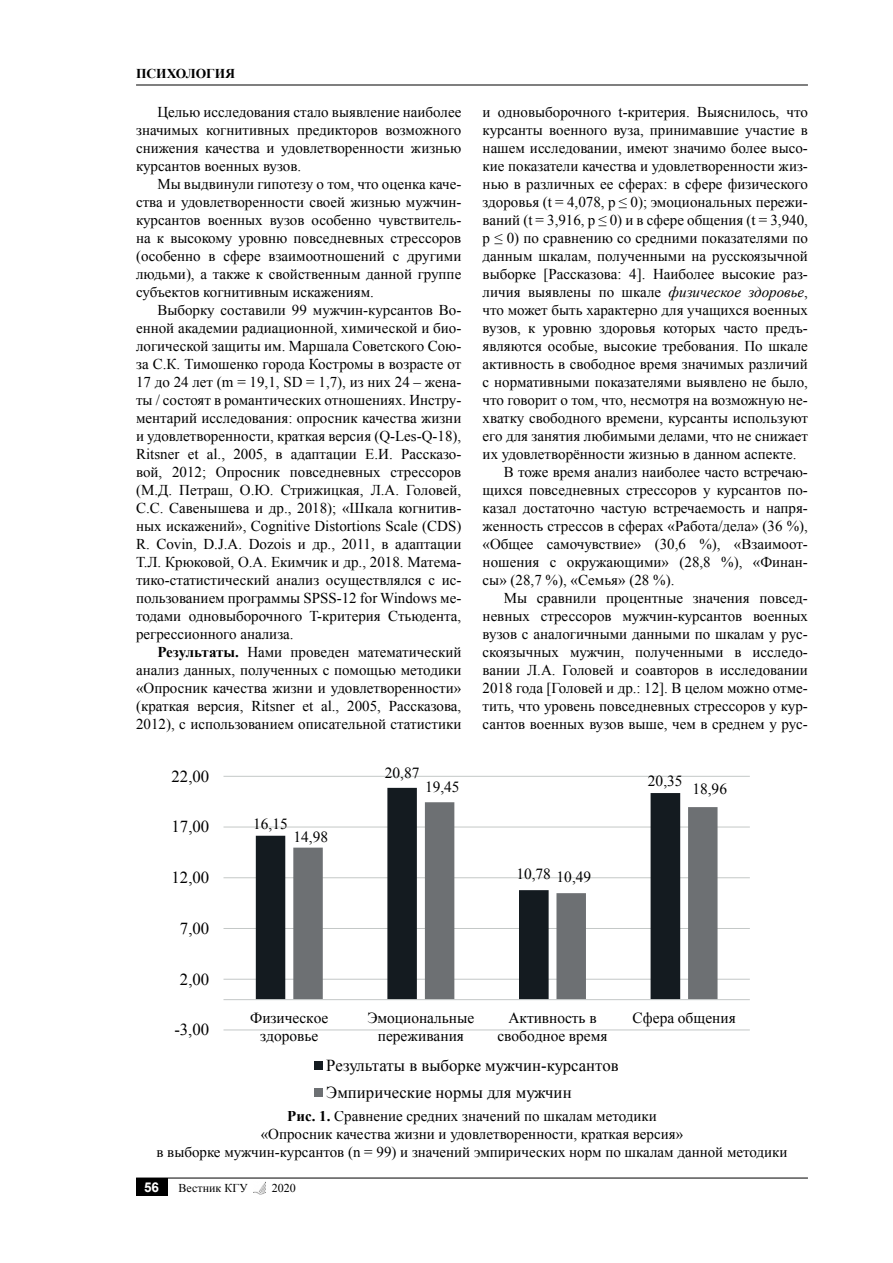
<style>
.page{position:relative;width:893px;height:1263px;background:#fff}
.page>*{position:absolute;margin:0;border:0;box-sizing:border-box;transform-origin:0 0}
.t1{font:16.8px/26.7px "Times New Roman";color:#000}
.t2{font:15.45px/17.5px "Times New Roman";color:#000;text-align:center}
.Текст_Статьи{font:15px/18px "Times New Roman";color:#000;text-align:justify}
.Литература__слово{font:15px/18px "Times New Roman";color:#000;text-align:center}
.t3{font:700 13.5px "Times New Roman";color:#000}
.t4{font:700 13.5px "Arial";color:#fff}
.t5{font:12px "Times New Roman";color:#000}
.s1{font-weight:700}
.s2{font-style:italic}
</style>
<div class="page">
<hr style="left:136px;top:1178px;width:672px;height:1px;background:#000">
<svg style="left:254px;top:1181px;width:12px;height:13px"></svg>
<div style="left:136px;top:1178px;width:31px;height:17px;background:#000"></div>
<hr style="left:136px;top:85px;width:672px;height:1px;background:#000">
<hr style="left:223px;top:1029px;width:527px;height:1px;background:#c4c8c7">
<hr style="left:223px;top:979px;width:527px;height:1px;background:#c4c8c7">
<hr style="left:223px;top:928px;width:527px;height:1px;background:#c4c8c7">
<hr style="left:223px;top:877px;width:527px;height:1px;background:#c4c8c7">
<hr style="left:223px;top:826px;width:527px;height:1px;background:#c4c8c7">
<hr style="left:223px;top:776px;width:527px;height:1px;background:#c4c8c7">
<svg style="left:256px;top:788px;width:424px;height:211px"></svg>
<svg style="left:293px;top:802px;width:424px;height:197px"></svg>
<hr style="left:223px;top:999px;width:527px;height:1px;background:#c4c8c7">
<div style="left:314px;top:1061px;width:9px;height:8px;background:#141b20"></div>
<div style="left:314px;top:1088px;width:9px;height:8px;background:#6d7073"></div>
<p class="t3" style="left:136px;top:64px;width:101px">ПСИХОЛОГИЯ</p>
<p class="Текст_Статьи" style="left:136px;top:102px;width:327px;text-indent:21px">Целью исследования стало выявление наиболее значимых когнитивных предикторов возможного снижения качества и удовлетворенности жизнью курсантов военных вузов.</p>
<p class="Текст_Статьи" style="left:136px;top:174px;width:327px;text-indent:21px">Мы выдвинули гипотезу о том, что оценка каче&shy;ства и удовлетворенности своей жизнью мужчин&shy;курсантов военных вузов особенно чувствитель&shy;на к высокому уровню повседневных стрессоров (особенно в сфере взаимоотношений с другими людьми), а также к свойственным данной группе субъектов когнитивным искажениям.</p>
<p class="Текст_Статьи" style="left:136px;top:300px;width:327px;text-indent:21px">Выборку составили 99 мужчин-курсантов Во&shy;енной академии радиационной, химической и био&shy;логической защиты им. Маршала Советского Сою&shy;за С.К. Тимошенко города Костромы в возрасте от 17 до 24 лет (m = 19,1, SD = 1,7), из них 24 – жена&shy;ты / состоят в романтических отношениях. Инстру&shy;ментарий исследования: опросник качества жизни и удовлетворенности, краткая версия (Q-Les-Q-18), Ritsner et al., 2005, в адаптации Е.И. Рассказо&shy;вой, 2012; Опросник повседневных стрессоров (М.Д. Петраш, О.Ю. Стрижицкая, Л.А. Головей, С.С. Савенышева и др., 2018); «Шкала когнитив&shy;ных искажений», Cognitive Distortions Scale (CDS)<br>R. Covin, D.J.A. Dozois и др., 2011, в адаптации Т.Л. Крюковой, О.А. Екимчик и др., 2018. Матема&shy;тико-статистический анализ осуществлялся с ис&shy;пользованием программы SPSS-12 for Windows ме&shy;тодами одновыборочного T-критерия Стьюдента, регрессионного анализа.</p>
<p class="Текст_Статьи" style="left:136px;top:642px;width:327px;text-indent:21px"><span class="s1">Результаты.</span> Нами проведен математический анализ данных, полученных с помощью методики «Опросник качества жизни и удовлетворенности» (краткая версия, Ritsner et al., 2005, Рассказова, 2012), с использованием описательной статистики</p>
<p class="t1" style="left:172px;top:762px;width:39px">22,00</p>
<p class="t1" style="left:172px;top:813px;width:39px">17,00</p>
<p class="t1" style="left:172px;top:864px;width:39px">12,00</p>
<p class="t1" style="left:180px;top:914px;width:31px">7,00</p>
<p class="t1" style="left:180px;top:965px;width:31px">2,00</p>
<p class="t2" style="left:253px;top:814px;width:36px">16,15</p>
<p class="t2" style="left:293px;top:828px;width:36px">14,98</p>
<p class="t2" style="left:385px;top:764px;width:36px">20,87</p>
<p class="t2" style="left:425px;top:778px;width:36px">19,45</p>
<p class="Текст_Статьи" style="left:483px;top:102px;width:327px">и одновыборочного t-критерия. Выяснилось, что курсанты военного вуза, принимавшие участие в нашем исследовании, имеют значимо более высо&shy;кие показатели качества и удовлетворенности жиз&shy;нью в различных ее сферах: в сфере физического здоровья (t = 4,078, р ≤ 0); эмоциональных пережи&shy;ваний (t = 3,916, р ≤ 0) и в сфере общения (t = 3,940, р ≤ 0) по сравнению со средними показателями по данным шкалам, полученными на русскоязычной выборке [Рассказова: 4]. Наиболее высокие раз&shy;личия выявлены по шкале <span class="s2">физическое здоровье</span>, что может быть характерно для учащихся военных вузов, к уровню здоровья которых часто предъ&shy;являются особые, высокие требования. По шкале активность в свободное время значимых различий с нормативными показателями выявлено не было, что говорит о том, что, несмотря на возможную не&shy;хватку свободного времени, курсанты используют его для занятия любимыми делами, что не снижает их удовлетворённости жизнью в данном аспекте.</p>
<p class="Текст_Статьи" style="left:483px;top:462px;width:327px;text-indent:21px">В тоже время анализ наиболее часто встречаю&shy;щихся повседневных стрессоров у курсантов по&shy;казал достаточно частую встречаемость и напря&shy;женность стрессов в сферах «Работа/дела» (36 %), «Общее самочувствие» (30,6 %), «Взаимоот&shy;ношения с окружающими» (28,8 %), «Финан&shy;сы» (28,7 %), «Семья» (28 %).</p>
<p class="Текст_Статьи" style="left:483px;top:588px;width:327px;text-indent:21px">Мы сравнили процентные значения повсед&shy;невных стрессоров мужчин-курсантов военных вузов с аналогичными данными по шкалам у рус&shy;скоязычных мужчин, полученными в исследо&shy;вании Л.А. Головей и соавторов в исследовании 2018 года [Головей и др.: 12]. В целом можно отме&shy;тить, что уровень повседневных стрессоров у кур&shy;сантов военных вузов выше, чем в среднем у рус-</p>
<p class="t2" style="left:516px;top:865px;width:36px">10,78</p>
<p class="t2" style="left:557px;top:867px;width:36px">10,49</p>
<p class="t2" style="left:648px;top:772px;width:36px">20,35</p>
<p class="t2" style="left:692px;top:780px;width:36px">18,96</p>
<p class="t1" style="left:174px;top:1016px;width:36px">-3,00</p>
<p class="t2" style="left:250px;top:1009px;width:80px">Физическое здоровье</p>
<p class="t2" style="left:367px;top:1009px;width:108px">Эмоциональные переживания</p>
<p class="t2" style="left:497px;top:1009px;width:112px">Активность в свободное время</p>
<p class="t2" style="left:632px;top:1009px;width:105px">Сфера общения</p>
<p class="t1" style="left:326px;top:1052px;width:294px">Результаты в выборке мужчин-курсантов<br>Эмпирические нормы для мужчин</p>
<p class="Литература__слово" style="left:156px;top:1106px;width:633px"><span class="s1">Рис. 1.</span> Сравнение средних значений по шкалам методики<br>«Опросник качества жизни и удовлетворенности, краткая версия»<br>в выборке мужчин-курсантов (n = 99) и значений эмпирических норм по шкалам данной методики</p>
<p class="t4" style="left:144px;top:1178px;width:17px">56</p>
<p class="t5" style="left:179px;top:1180px;width:71px">Вестник КГУ</p>
<p class="t5" style="left:272px;top:1180px;width:25px">2020</p>
</div>
